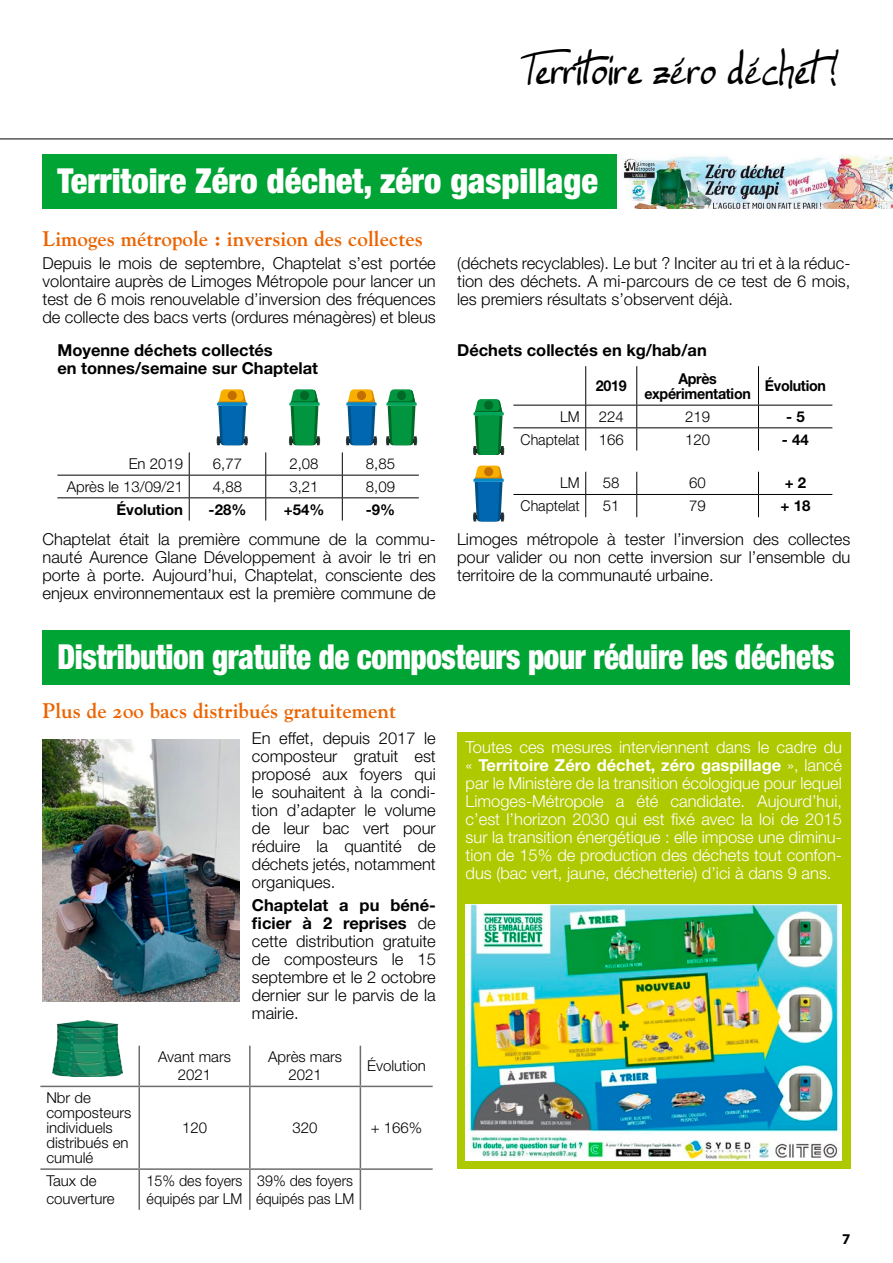
<style>
.page{position:relative;width:893px;height:1263px;background:#fff}
.page>*{position:absolute;margin:0;border:0;box-sizing:border-box;transform-origin:0 0}
.t1{font:39px "Ellianarelle's Path";color:#000}
.t2{font:900 condensed 34.5px "Helvetica Neue LT Std";letter-spacing:-.01em;color:#fff;scale:.9 1}
.t3{font:900 condensed 34.5px "Helvetica Neue LT Std";letter-spacing:-.01em;color:#fff}
.t4{font:21px "Goudy Bold Os F";color:#eb6400}
.t5{font:300 16.5px/18px "Helvetica Neue LT Std";color:#000;text-align:justify}
.t6{font:300 16.5px/18px "Helvetica Neue LT Std";color:#fff;text-align:justify}
.t7{font:700 16.5px/18px "Helvetica Neue LT Std";color:#000}
.t8{font:300 15px/15px "Helvetica Neue LT Std";color:#000;text-align:center}
.t9{font:300 15px/18px "Helvetica Neue LT Std";color:#000;scale:.95 1}
.t10{font:700 15px/15px "Helvetica Neue LT Std";letter-spacing:-.02em;color:#000;text-align:center;scale:.95 1}
.t11{font:700 15px "Helvetica Neue LT Std";letter-spacing:-.02em;color:#000}
.t12{font:700 15px "Helvetica Neue LT Std";color:#000}
.t13{font:700 15px "Myriad Pro";color:#000}
.s1{font-weight:700}
</style>
<div class="page">
<div style="left:43px;top:155px;width:575px;height:54px;background:#00a435"></div>
<div style="left:43px;top:631px;width:807px;height:54px;background:#00a435"></div>
<img style="left:623px;top:155px;width:270px;height:54px">
<div style="left:457px;top:732px;width:393px;height:437px;background:#aec900"></div>
<hr style="left:0;top:139px;width:893px;height:1px;background:#000">
<hr style="left:139px;top:1046px;width:1px;height:40px;background:#6d6d6d">
<hr style="left:249px;top:1046px;width:2px;height:40px;background:#6d6d6d">
<hr style="left:360px;top:1046px;width:1px;height:40px;background:#6d6d6d">
<hr style="left:40px;top:1086px;width:99px;height:1px;background:#6d6d6d">
<hr style="left:139px;top:1086px;width:111px;height:1px;background:#6d6d6d">
<hr style="left:139px;top:1087px;width:1px;height:81px;background:#6d6d6d">
<hr style="left:250px;top:1086px;width:110px;height:1px;background:#6d6d6d">
<hr style="left:249px;top:1087px;width:2px;height:81px;background:#6d6d6d">
<hr style="left:360px;top:1086px;width:73px;height:1px;background:#6d6d6d">
<hr style="left:360px;top:1087px;width:1px;height:81px;background:#6d6d6d">
<hr style="left:40px;top:1168px;width:99px;height:2px;background:#6d6d6d">
<hr style="left:139px;top:1168px;width:111px;height:2px;background:#6d6d6d">
<hr style="left:139px;top:1170px;width:1px;height:40px;background:#6d6d6d">
<hr style="left:250px;top:1168px;width:110px;height:2px;background:#6d6d6d">
<hr style="left:249px;top:1170px;width:2px;height:40px;background:#6d6d6d">
<hr style="left:360px;top:1168px;width:73px;height:2px;background:#6d6d6d">
<hr style="left:360px;top:1170px;width:1px;height:40px;background:#6d6d6d">
<hr style="left:57px;top:475px;width:132px;height:1px;background:#000">
<hr style="left:189px;top:475px;width:77px;height:1px;background:#000">
<hr style="left:266px;top:475px;width:76px;height:1px;background:#000">
<hr style="left:342px;top:475px;width:77px;height:1px;background:#000">
<hr style="left:57px;top:497px;width:132px;height:1px;background:#000">
<hr style="left:189px;top:497px;width:77px;height:1px;background:#000">
<svg style="left:189px;top:452px;width:1px;height:69px"></svg>
<hr style="left:266px;top:497px;width:76px;height:1px;background:#000">
<svg style="left:265px;top:452px;width:1px;height:69px"></svg>
<hr style="left:342px;top:497px;width:77px;height:1px;background:#000">
<svg style="left:342px;top:452px;width:1px;height:69px"></svg>
<hr style="left:585px;top:366px;width:1px;height:39px;background:#000">
<hr style="left:636px;top:366px;width:1px;height:39px;background:#000">
<hr style="left:758px;top:366px;width:1px;height:39px;background:#000">
<hr style="left:513px;top:405px;width:73px;height:1px;background:#000">
<hr style="left:586px;top:405px;width:51px;height:1px;background:#000">
<hr style="left:637px;top:405px;width:121px;height:1px;background:#000">
<hr style="left:758px;top:405px;width:74px;height:1px;background:#000">
<hr style="left:513px;top:427px;width:73px;height:1px;background:#000">
<hr style="left:586px;top:427px;width:51px;height:1px;background:#000">
<svg style="left:585px;top:405px;width:1px;height:46px"></svg>
<hr style="left:637px;top:427px;width:121px;height:1px;background:#000">
<svg style="left:636px;top:405px;width:1px;height:46px"></svg>
<hr style="left:758px;top:427px;width:74px;height:1px;background:#000">
<svg style="left:758px;top:405px;width:1px;height:46px"></svg>
<hr style="left:513px;top:494px;width:73px;height:1px;background:#000">
<hr style="left:586px;top:494px;width:51px;height:1px;background:#000">
<svg style="left:585px;top:472px;width:1px;height:45px"></svg>
<hr style="left:637px;top:494px;width:121px;height:1px;background:#000">
<svg style="left:636px;top:472px;width:1px;height:45px"></svg>
<hr style="left:758px;top:494px;width:74px;height:1px;background:#000">
<svg style="left:758px;top:472px;width:1px;height:45px"></svg>
<svg style="left:217px;top:389px;width:31px;height:56px;background:#518494"></svg>
<svg style="left:473px;top:466px;width:31px;height:55px;background:#4f8393"></svg>
<svg style="left:346px;top:389px;width:31px;height:56px;background:#518494"></svg>
<svg style="left:386px;top:389px;width:31px;height:56px;background:#279a57"></svg>
<svg style="left:289px;top:389px;width:31px;height:56px;background:#279a57"></svg>
<svg style="left:473px;top:399px;width:31px;height:56px;background:#269956"></svg>
<img style="left:52px;top:1020px;width:71px;height:56px">
<img style="left:43px;top:739px;width:196px;height:262px">
<img style="left:466px;top:904px;width:376px;height:256px">
<h1 class="t1" style="left:524px;top:48px;width:324px">Territoire zéro déchet!</h1>
<h2 class="t3" style="left:57px;top:159px;width:542px">Territoire Zéro déchet, zéro gaspillage</h2>
<p class="t4" style="left:43px;top:226px;width:382px">Limoges métropole : inversion des collectes</p>
<p class="t5" style="left:43px;top:253px;width:395px">Depuis le mois de septembre, Chaptelat s’est portée volontaire auprès de Limoges Métropole pour lancer un test de 6 mois renouvelable d’inversion des fréquences de collecte des bacs verts (ordures ménagères) et bleus</p>
<p class="t5" style="left:457px;top:253px;width:395px">(déchets recyclables). Le but ? Inciter au tri et à la réduc&shy;tion des déchets. A mi-parcours de ce test de 6 mois, les premiers résultats s’observent déjà.</p>
<p class="t7" style="left:57px;top:340px;width:262px">Moyenne déchets collectés<br>en tonnes/semaine sur Chaptelat</p>
<p class="t7" style="left:457px;top:340px;width:251px">Déchets collectés en kg/hab/an</p>
<p class="t10" style="left:596px;top:378px;width:34px">2019</p>
<p class="t10" style="left:644px;top:370px;width:114px">Après expérimentation</p>
<p class="t10" style="left:765px;top:378px;width:66px">Évolution</p>
<p class="t8" style="left:129px;top:456px;width:56px">En 2019</p>
<p class="t8" style="left:213px;top:456px;width:31px">6,77</p>
<p class="t8" style="left:289px;top:456px;width:31px">2,08</p>
<p class="t8" style="left:366px;top:456px;width:31px">8,85</p>
<p class="t8" style="left:67px;top:479px;width:118px">Après le 13/09/21</p>
<p class="t8" style="left:213px;top:479px;width:31px">4,88</p>
<p class="t8" style="left:289px;top:479px;width:31px">3,21</p>
<p class="t8" style="left:366px;top:479px;width:31px">8,09</p>
<p class="t12" style="left:117px;top:500px;width:68px">Évolution</p>
<p class="t11" style="left:209px;top:500px;width:39px">-28%</p>
<p class="t11" style="left:284px;top:500px;width:42px">+54%</p>
<p class="t11" style="left:366px;top:500px;width:31px">-9%</p>
<p class="t9" style="left:560px;top:407px;width:22px">LM</p>
<p class="t8" style="left:599px;top:409px;width:27px">224</p>
<p class="t8" style="left:685px;top:409px;width:27px">219</p>
<p class="t11" style="left:786px;top:407px;width:20px">- 5</p>
<p class="t9" style="left:521px;top:430px;width:64px">Chaptelat</p>
<p class="t8" style="left:599px;top:431px;width:27px">166</p>
<p class="t8" style="left:685px;top:431px;width:27px">120</p>
<p class="t11" style="left:782px;top:430px;width:28px">- 44</p>
<p class="t9" style="left:560px;top:474px;width:22px">LM</p>
<p class="t8" style="left:603px;top:475px;width:18px">58</p>
<p class="t8" style="left:689px;top:475px;width:18px">60</p>
<p class="t11" style="left:785px;top:474px;width:23px">+ 2</p>
<p class="t9" style="left:521px;top:496px;width:64px">Chaptelat</p>
<p class="t8" style="left:603px;top:498px;width:18px">51</p>
<p class="t8" style="left:689px;top:498px;width:18px">79</p>
<p class="t11" style="left:780px;top:496px;width:31px">+ 18</p>
<p class="t5" style="left:43px;top:530px;width:395px">Chaptelat était la première commune de la commu&shy;nauté Aurence Glane Développement à avoir le tri en porte à porte. Aujourd’hui, Chaptelat, consciente des enjeux environnementaux est la première commune de</p>
<p class="t5" style="left:457px;top:530px;width:395px">Limoges métropole à tester l’inversion des collectes pour valider ou non cette inversion sur l’ensemble du territoire de la communauté urbaine.</p>
<h2 class="t2" style="left:57px;top:635px;width:865px">Distribution gratuite de composteurs pour réduire les déchets</h2>
<p class="t4" style="left:43px;top:698px;width:355px">Plus de 200 bacs distribués gratuitement</p>
<p class="t5" style="left:252px;top:729px;width:185px">En effet, depuis 2017 le composteur gratuit est proposé aux foyers qui le souhaitent à la condi&shy;tion d’adapter le volume de leur bac vert pour réduire la quantité de déchets jetés, notamment organiques.</p>
<p class="t5" style="left:252px;top:895px;width:185px"><span class="s1">Chaptelat a pu béné&shy;ficier à 2 reprises</span> de cette distribution gratuite de composteurs le 15 septembre et le 2 octobre dernier sur le parvis de la mairie.</p>
<p class="t8" style="left:46px;top:1090px;width:87px;text-align:left">Nbr de composteurs individuels distribués en cumulé</p>
<p class="t8" style="left:158px;top:1048px;width:74px;line-height:18px">Avant mars<br>2021</p>
<p class="t8" style="left:268px;top:1048px;width:75px;line-height:18px">Après mars<br>2021</p>
<p class="t8" style="left:367px;top:1058px;width:60px">Évolution</p>
<p class="t8" style="left:182px;top:1120px;width:27px">120</p>
<p class="t8" style="left:293px;top:1120px;width:27px">320</p>
<p class="t8" style="left:371px;top:1120px;width:53px">+ 166%</p>
<p class="t8" style="left:46px;top:1171px;width:70px;line-height:18px;text-align:left">Taux de couverture</p>
<p class="t9" style="left:147px;top:1171px;width:102px">15% des foyers équipés par LM</p>
<p class="t9" style="left:256px;top:1171px;width:105px">39% des foyers équipés pas LM</p>
<p class="t6" style="left:466px;top:737px;width:378px">Toutes ces mesures interviennent dans le cadre du « <span class="s1">Territoire Zéro déchet, zéro gaspillage</span> », lancé par le Ministère de la transition écologique pour lequel Limoges-Métropole a été candidate. Aujourd’hui, c’est l’horizon 2030 qui est fixé avec la loi de 2015 sur la transition énergétique : elle impose une diminu&shy;tion de 15% de production des déchets tout confon&shy;dus (bac vert, jaune, déchetterie) d’ici à dans 9 ans.</p>
<p class="t13" style="left:842px;top:1229px;width:10px">7</p>
</div>
